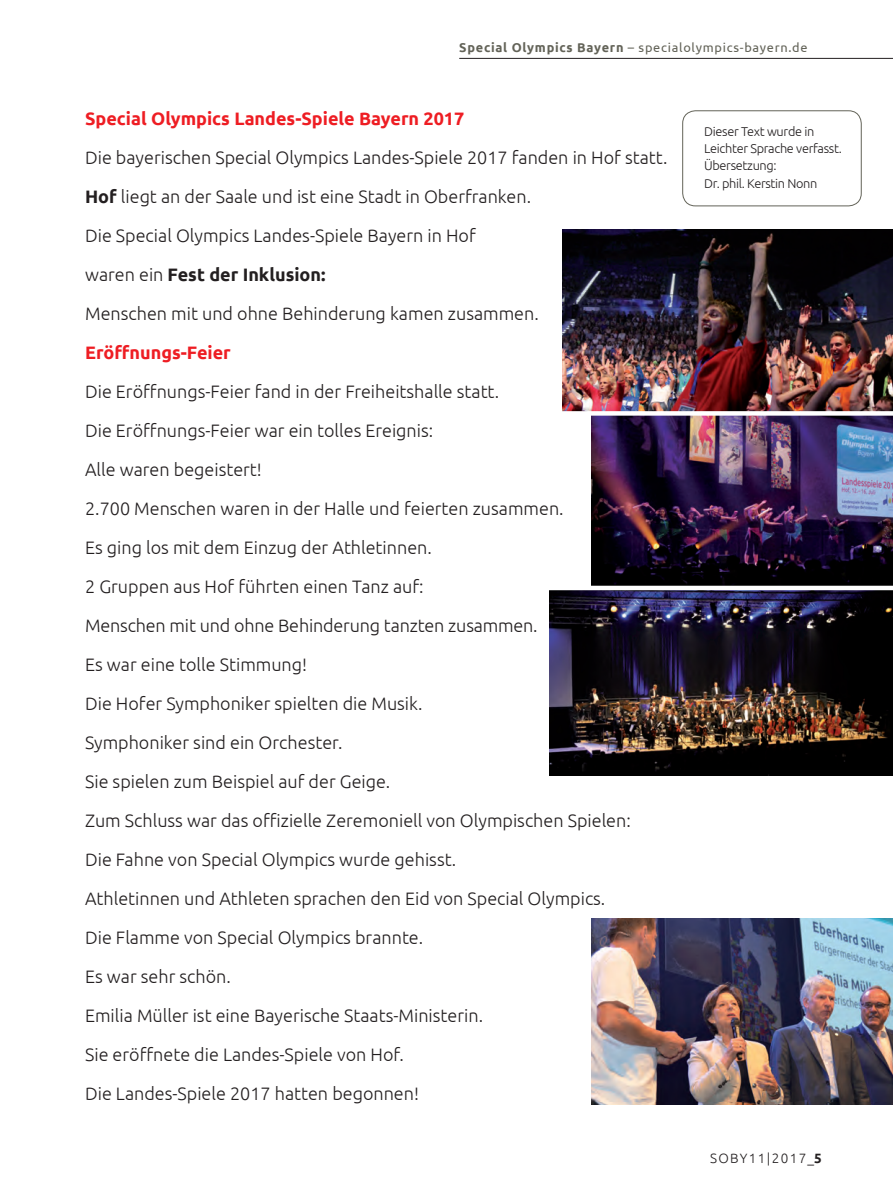
<style>
.page{position:relative;width:893px;height:1191px;background:#fff}
.page>*{position:absolute;margin:0;border:0;box-sizing:border-box;transform-origin:0 0}
.Leichte_Sprache_Head{font:300 18px/39px "Ubuntu";color:#231f20}
.Leichte_Sprache_Head-2{font:700 18px "Ubuntu";color:#ee1d23}
.t1{font:300 13.5px "Ubuntu";letter-spacing:.1em;color:#231f20}
.Kasten{font:300 12.75px/17.2px "Ubuntu";letter-spacing:-.025em;color:#231f20}
.t2{font:12.75px "Ubuntu";letter-spacing:.055em;color:#636358}
.s1{font-weight:700}
</style>
<div class="page">
<img style="left:562px;top:230px;width:331px;height:181px">
<img style="left:592px;top:416px;width:301px;height:170px">
<img style="left:592px;top:918px;width:301px;height:186px">
<img style="left:549px;top:590px;width:344px;height:185px">
<div style="left:682px;top:111px;width:179px;height:95px;border:1px solid #636358;border-radius:13px"></div>
<hr style="left:459px;top:58px;width:434px;height:1px;background:#231f20">
<p class="t2" style="left:459px;top:40px;width:350px"><span class="s1">Special Olympics Bayern</span> – specialolympics-bayern.de</p>
<p class="Leichte_Sprache_Head-2" style="left:85px;top:107px;width:381px">Special Olympics Landes-Spiele Bayern 2017</p>
<p class="Leichte_Sprache_Head" style="left:85px;top:137px;width:584px">Die bayerischen Special Olympics Landes-Spiele 2017 fanden in Hof statt.</p>
<p class="Leichte_Sprache_Head" style="left:85px;top:176px;width:447px"><span class="s1">Hof</span> liegt an der Saale und ist eine Stadt in Oberfranken.</p>
<p class="Leichte_Sprache_Head" style="left:85px;top:215px;width:392px">Die Special Olympics Landes-Spiele Bayern in Hof waren ein <span class="s1">Fest der Inklusion:</span></p>
<p class="Leichte_Sprache_Head" style="left:85px;top:293px;width:455px">Menschen mit und ohne Behinderung kamen zusammen.</p>
<p class="Leichte_Sprache_Head-2" style="left:85px;top:341px;width:147px">Eröffnungs-Feier</p>
<p class="Leichte_Sprache_Head" style="left:85px;top:371px;width:416px">Die Eröffnungs-Feier fand in der Freiheitshalle statt.</p>
<p class="Leichte_Sprache_Head" style="left:85px;top:410px;width:350px">Die Eröffnungs-Feier war ein tolles Ereignis:</p>
<p class="Leichte_Sprache_Head" style="left:85px;top:449px;width:178px">Alle waren begeistert!</p>
<p class="Leichte_Sprache_Head" style="left:85px;top:488px;width:480px">2.700 Menschen waren in der Halle und feierten zusammen.</p>
<p class="Leichte_Sprache_Head" style="left:85px;top:527px;width:348px">Es ging los mit dem Einzug der Athletinnen.</p>
<p class="Leichte_Sprache_Head" style="left:85px;top:566px;width:340px">2 Gruppen aus Hof führten einen Tanz auf:</p>
<p class="Leichte_Sprache_Head" style="left:85px;top:605px;width:454px">Menschen mit und ohne Behinderung tanzten zusammen.</p>
<p class="Leichte_Sprache_Head" style="left:85px;top:644px;width:224px">Es war eine tolle Stimmung!</p>
<p class="Leichte_Sprache_Head" style="left:85px;top:683px;width:339px">Die Hofer Symphoniker spielten die Musik.</p>
<p class="Leichte_Sprache_Head" style="left:85px;top:722px;width:259px">Symphoniker sind ein Orchester.</p>
<p class="Leichte_Sprache_Head" style="left:85px;top:761px;width:307px">Sie spielen zum Beispiel auf der Geige.</p>
<p class="Leichte_Sprache_Head" style="left:85px;top:800px;width:547px">Zum Schluss war das offizielle Zeremoniell von Olympischen Spielen:</p>
<p class="Leichte_Sprache_Head" style="left:85px;top:839px;width:373px">Die Fahne von Special Olympics wurde gehisst.</p>
<p class="Leichte_Sprache_Head" style="left:85px;top:878px;width:522px">Athletinnen und Athleten sprachen den Eid von Special Olympics.</p>
<p class="Leichte_Sprache_Head" style="left:85px;top:917px;width:340px">Die Flamme von Special Olympics brannte.</p>
<p class="Leichte_Sprache_Head" style="left:85px;top:956px;width:147px">Es war sehr schön.</p>
<p class="Leichte_Sprache_Head" style="left:85px;top:995px;width:399px">Emilia Müller ist eine Bayerische Staats-Ministerin.</p>
<p class="Leichte_Sprache_Head" style="left:85px;top:1034px;width:320px">Sie eröffnete die Landes-Spiele von Hof.</p>
<p class="Leichte_Sprache_Head" style="left:85px;top:1073px;width:335px">Die Landes-Spiele 2017 hatten begonnen!</p>
<p class="Kasten" style="left:704px;top:122px;width:139px">Dieser Text wurde in<br>Leichter Sprache verfasst.</p>
<p class="Kasten" style="left:704px;top:157px;width:74px">Übersetzung:</p>
<p class="Kasten" style="left:704px;top:174px;width:115px">Dr. phil. Kerstin Nonn</p>
<p class="t1" style="left:710px;top:1150px;width:113px">SOBY11|2017_<span class="s1">5</span></p>
</div>
